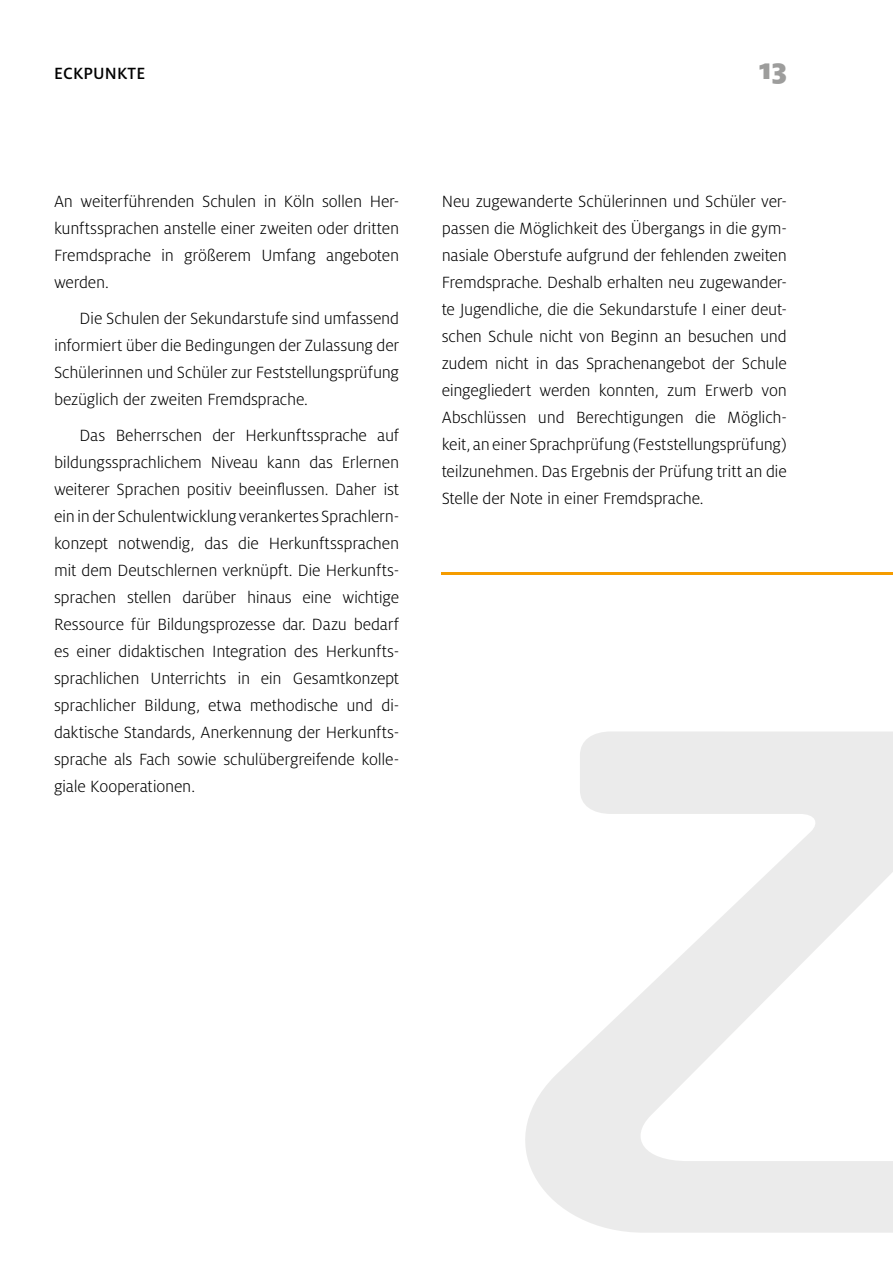
<style>
.page{position:relative;width:893px;height:1263px;background:#fff}
.page>*{position:absolute;margin:0;border:0;box-sizing:border-box;transform-origin:0 0}
.t1{font:900 31.5px "Milo OT";color:#9d9d9c}
.t2{font:300 18px/27px "Milo OT";letter-spacing:-.015em;color:#000;text-align:justify}
.t3{font:500 18px "Milo OT";letter-spacing:.01em;color:#000}
</style>
<div class="page">
<svg style="left:525px;top:731px;width:368px;height:502px"></svg>
<hr style="left:442px;top:573px;width:451px;height:2px;background:#f59c00">
<p class="t3" style="left:54px;top:63px;width:93px">ECKPUNKTE</p>
<h1 class="t1" style="left:759px;top:51px;width:29px">13</h1>
<p class="t2" style="left:54px;top:188px;width:347px">An weiterführenden Schulen in Köln sollen Her&shy;kunftssprachen anstelle einer zweiten oder dritten Fremdsprache in größerem Umfang angeboten werden.</p>
<p class="t2" style="left:54px;top:305px;width:347px;text-indent:26px">Die Schulen der Sekundarstufe sind umfassend informiert über die Bedingungen der Zulassung der Schülerinnen und Schüler zur Feststellungsprüfung bezüglich der zweiten Fremdsprache.</p>
<p class="t2" style="left:54px;top:422px;width:347px;text-indent:26px">Das Beherrschen der Herkunftssprache auf bildungssprachlichem Niveau kann das Erlernen weiterer Sprachen positiv beeinflussen. Daher ist ein in der Schulentwicklung verankertes Sprachlern&shy;konzept notwendig, das die Herkunftssprachen mit dem Deutschlernen verknüpft. Die Herkunfts&shy;sprachen stellen darüber hinaus eine wichtige Ressource für Bildungsprozesse dar. Dazu bedarf es einer didaktischen Integration des Herkunfts&shy;sprachlichen Unterrichts in ein Gesamtkonzept sprachlicher Bildung, etwa methodische und di&shy;daktische Standards, Anerkennung der Herkunfts&shy;sprache als Fach sowie schulübergreifende kolle&shy;giale Kooperationen.</p>
<p class="t2" style="left:442px;top:188px;width:347px">Neu zugewanderte Schülerinnen und Schüler ver&shy;passen die Möglichkeit des Übergangs in die gym&shy;nasiale Oberstufe aufgrund der fehlenden zweiten Fremdsprache. Deshalb erhalten neu zugewander&shy;te Jugendliche, die die Sekundarstufe I einer deut&shy;schen Schule nicht von Beginn an besuchen und zudem nicht in das Sprachenangebot der Schule eingegliedert werden konnten, zum Erwerb von Abschlüssen und Berechtigungen die Möglich&shy;keit, an einer Sprachprüfung (Feststellungsprüfung) teilzunehmen. Das Ergebnis der Prüfung tritt an die Stelle der Note in einer Fremdsprache.</p>
</div>
